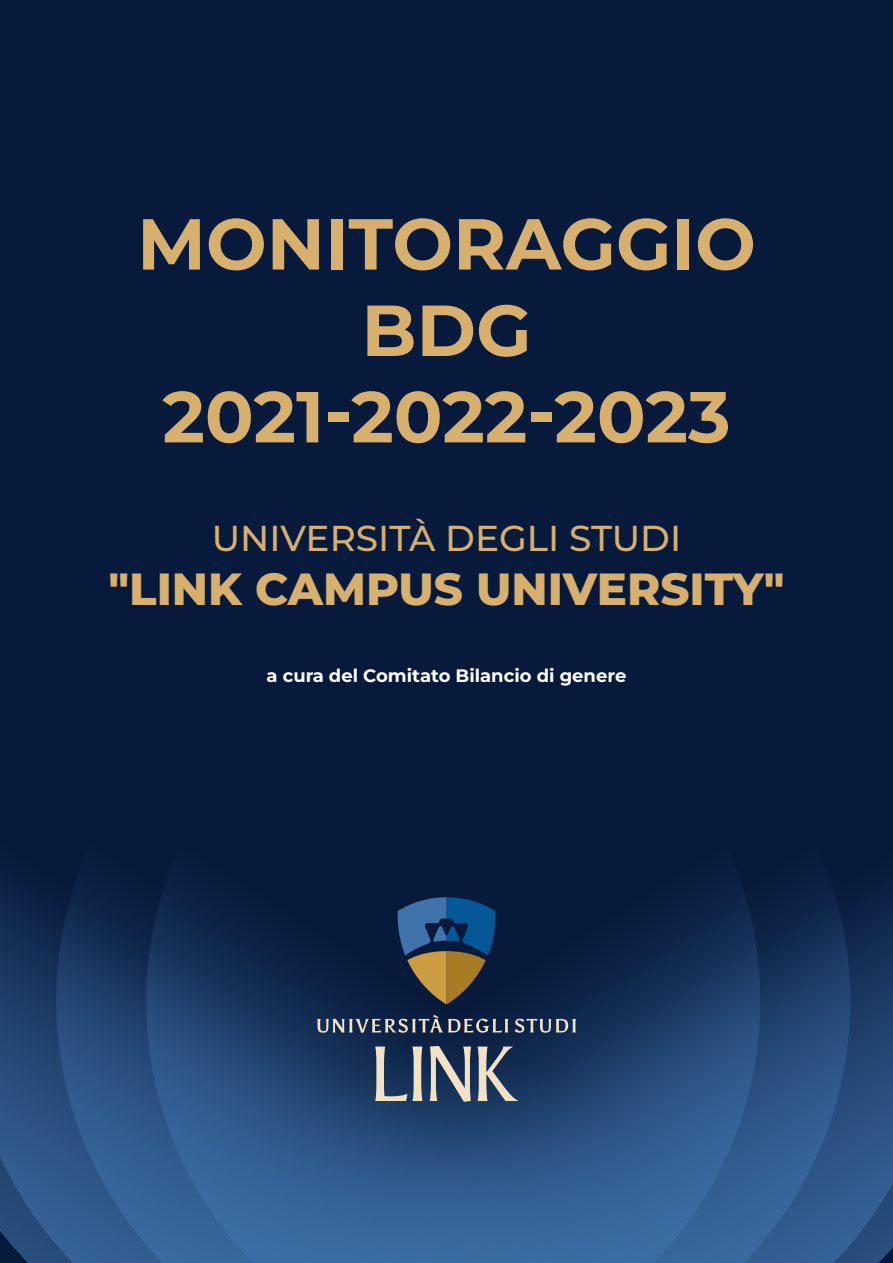
<style>
.page{position:relative;width:893px;height:1263px;background:#081a3b}
.page>*{position:absolute;margin:0;border:0;box-sizing:border-box;transform-origin:0 0}
.t1{font:700 72px "Montserrat";color:#d7b06e}
.t2{font:800 45px "Montserrat";color:#d7b06e}
.t3{font:500 36px "Montserrat";color:#d7b06e}
.t4{font:700 18px "Montserrat";color:#fff}
</style>
<div class="page">
<svg style="left:0;top:882px;width:56px;height:381px;background:#21426e"></svg>
<svg style="left:56px;top:889px;width:90px;height:374px;background:#264a78"></svg>
<svg style="left:146px;top:889px;width:747px;height:374px"></svg>
<svg style="left:375px;top:1046px;width:143px;height:56px;background:#626d7c"></svg>
<svg style="left:317px;top:1015px;width:259px;height:18px"></svg>
<svg style="left:398px;top:897px;width:97px;height:107px"></svg>
<p class="t1" style="left:137px;top:196px;width:620px">MONITORAGGIO</p>
<p class="t1" style="left:361px;top:282px;width:172px">BDG</p>
<p class="t1" style="left:162px;top:369px;width:570px">2021-2022-2023</p>
<p class="t3" style="left:212px;top:514px;width:471px">UNIVERSITÀ DEGLI STUDI</p>
<p class="t2" style="left:108px;top:559px;width:677px">"LINK CAMPUS UNIVERSITY"</p>
<p class="t4" style="left:267px;top:663px;width:361px">a cura del Comitato Bilancio di genere</p>
</div>
